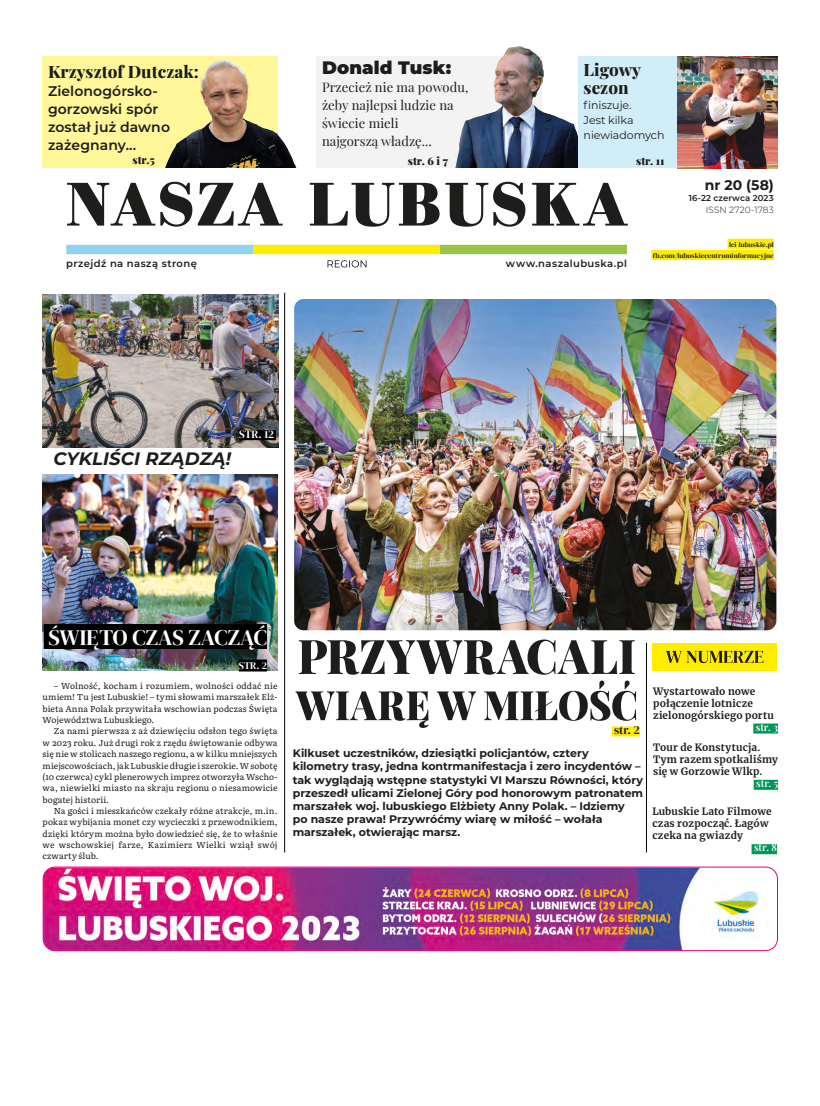
<style>
.page{position:relative;width:820px;height:1106px;background:#fff}
.page>*{position:absolute;margin:0;border:0;box-sizing:border-box;transform-origin:0 0}
.t1{font:22px "DM Serif Display";letter-spacing:-.005em;color:#fff}
.Styl_akapitowy_1{font:italic 700 18px "Montserrat";letter-spacing:.005em;color:#1d1d1b}
.ZAJAWKI_JEDYNKA_-_FO{font:900 18px "Montserrat";letter-spacing:.005em;color:#1d1d1b}
.ZAJAWKI_JEDYNKA_-_nr{font:800 17px "Playfair Display";letter-spacing:.005em;color:#1d1d1b}
.ZAJAWKI_JEDYNKA_-_FO-2{font:800 17px "Playfair Display";letter-spacing:.005em;color:#1d1d1b}
.ZAJAWKI_JEDYNKA_-_nr-2{font:600 14px/18px "Montserrat";letter-spacing:.005em;color:#1d1d1b}
.t2{font:700 14px "Montserrat";color:#1d1d1b}
.ZAJAWKI_JEDYNKA_-_FO-3{font:13px/18px "Playfair Display";letter-spacing:.005em;color:#1d1d1b}
.TEKST_artykułu_posta{font:12px "DM Serif Display";color:#1d1d1b}
.LEAD_PODSTAWOWY{font:700 11px/13.2px "Montserrat";color:#1d1d1b}
.ZAJAWKI_JEDYNKA_-_FO-4{font:11px "Montserrat";letter-spacing:-.005em;color:#1d1d1b}
.ZAJAWKI_JEDYNKA_-_nr-3{font:900 11px "Playfair Display";letter-spacing:.005em;color:#1d1d1b}
.ZAJAWKI_JEDYNKA_-_nr-4{font:11px "DM Serif Display";color:#fff}
.TYTUŁ_-_FONT_11{font:700 10px/12px "Merriweather";letter-spacing:.02em;color:#1d1d1b}
.t3{font:600 10px "Montserrat";letter-spacing:.045em;color:#1d1d1b}
.TYTUŁ_-_FONT_11-2{font:600 10px "Playfair Display";letter-spacing:.005em;color:#fff}
.t4{font:10px "DM Serif Display";color:#fff}
.t5{font:300 9px "Montserrat";color:#1d1d1b}
.TEKST_artykułu_posta-2{font:8.6px/11.3px "Literata";letter-spacing:.015em;color:#1d1d1b;text-align:justify}
.t6{font:600 8.5px "Montserrat";letter-spacing:.015em;color:#1d1d1b}
.t7{font:7px/11.3px "DM Serif Display";letter-spacing:.005em;color:#1d1d1b;text-align:right}
.s1{font-size:14px}
</style>
<div class="page">
<svg style="left:67px;top:182px;width:560px;height:45px"></svg>
<div style="left:67px;top:245px;width:185px;height:9px;background:#8fd3f0"></div>
<div style="left:253px;top:245px;width:186px;height:9px;background:#ffed00"></div>
<div style="left:440px;top:245px;width:186px;height:9px;background:#98c44c"></div>
<div style="left:727px;top:239px;width:46px;height:10px;background:#ffed00"></div>
<div style="left:651px;top:250px;width:122px;height:10px;background:#ffed00"></div>
<svg style="left:327px;top:260px;width:39px;height:7px"></svg>
<div style="left:577px;top:56px;width:200px;height:112px;background:#d1edf8"></div>
<div style="left:43px;top:56px;width:235px;height:112px;background:#fff79a"></div>
<div style="left:316px;top:56px;width:226px;height:112px;background:#efefef"></div>
<img style="left:43px;top:294px;width:235px;height:153px">
<img style="left:43px;top:868px;width:734px;height:82px">
<div style="left:43px;top:866px;width:734px;height:85px;border:1px solid #e6007e;border-radius:12px"></div>
<div style="left:611px;top:726px;width:28px;height:10px;background:#ffed00"></div>
<div style="left:652px;top:643px;width:124px;height:27px;background:#ffed00"></div>
<svg style="left:666px;top:651px;width:97px;height:12px"></svg>
<div style="left:753px;top:723px;width:24px;height:10px;background:#009758"></div>
<div style="left:753px;top:779px;width:24px;height:10px;background:#009758"></div>
<div style="left:751px;top:844px;width:25px;height:10px;background:#009758"></div>
<hr style="left:284px;top:293px;width:1px;height:559px;background:#000">
<img style="left:42px;top:475px;width:235px;height:195px">
<div style="left:44px;top:624px;width:223px;height:25px;background:#000"></div>
<div style="left:239px;top:659px;width:28px;height:12px;background:#000"></div>
<div style="left:239px;top:430px;width:37px;height:10px;background:#000"></div>
<img style="left:295px;top:300px;width:480px;height:329px">
<div style="left:289px;top:294px;width:492px;height:341px;border:5px solid #fff;border-radius:12px"></div>
<svg style="left:295px;top:680px;width:341px;height:48px"></svg>
<svg style="left:299px;top:639px;width:335px;height:35px"></svg>
<hr style="left:646px;top:643px;width:1px;height:209px;background:#000">
<img style="left:165px;top:59px;width:132px;height:109px">
<img style="left:677px;top:56px;width:100px;height:112px">
<img style="left:455px;top:46px;width:122px;height:122px">
<p class="ZAJAWKI_JEDYNKA_-_FO" style="left:322px;top:54px;width:130px">Donald Tusk:</p>
<p class="ZAJAWKI_JEDYNKA_-_FO-3" style="left:322px;top:77px;width:148px">Przecież nie ma powodu, żeby najlepsi ludzie na świecie mieli<br>najgorszą władzę..<span class="s1">.</span></p>
<p class="ZAJAWKI_JEDYNKA_-_nr" style="left:48px;top:58px;width:152px">Krzysztof Dutczak:</p>
<p class="ZAJAWKI_JEDYNKA_-_nr-2" style="left:48px;top:81px;width:111px">Zielonogórsko-</p>
<p class="ZAJAWKI_JEDYNKA_-_nr-2" style="left:48px;top:99px;width:112px">gorzowski spór</p>
<p class="ZAJAWKI_JEDYNKA_-_nr-2" style="left:48px;top:117px;width:123px">został już dawno zażegnany...</p>
<p class="ZAJAWKI_JEDYNKA_-_nr-3" style="left:132px;top:151px;width:24px">str.5</p>
<p class="ZAJAWKI_JEDYNKA_-_nr-3" style="left:407px;top:152px;width:42px">str. 6 i 7</p>
<p class="t3" style="left:66px;top:257px;width:132px">przejdź na naszą stronę</p>
<p class="ZAJAWKI_JEDYNKA_-_FO-2" style="left:583px;top:56px;width:59px">Ligowy</p>
<p class="ZAJAWKI_JEDYNKA_-_FO-2" style="left:583px;top:74px;width:47px">sezon</p>
<p class="ZAJAWKI_JEDYNKA_-_FO-4" style="left:583px;top:98px;width:49px">finiszuje.</p>
<p class="ZAJAWKI_JEDYNKA_-_FO-4" style="left:583px;top:113px;width:51px">Jest kilka</p>
<p class="ZAJAWKI_JEDYNKA_-_FO-4" style="left:583px;top:128px;width:82px">niewiadomych</p>
<p class="ZAJAWKI_JEDYNKA_-_nr-3" style="left:636px;top:152px;width:30px">str. 11</p>
<h3 class="t2" style="left:704px;top:175px;width:70px">nr 20 (58)</h3>
<p class="t6" style="left:688px;top:192px;width:87px">16-22 czerwca 2023</p>
<p class="t5" style="left:705px;top:203px;width:69px">ISSN 2720-1783</p>
<p class="t3" style="left:505px;top:257px;width:122px">www.naszalubuska.pl</p>
<p class="t7" style="left:652px;top:239px;width:122px">lci-lubuskie.pl fb.com/lubuskiecentruminformacyjne</p>
<p class="ZAJAWKI_JEDYNKA_-_nr-4" style="left:239px;top:428px;width:37px">STR. 12</p>
<p class="Styl_akapitowy_1" style="left:53px;top:445px;width:179px">CYKLIŚCI RZĄDZĄ!</p>
<p class="t1" style="left:48px;top:624px;width:220px">ŚWIĘTO CZAS ZACZĄĆ</p>
<p class="t4" style="left:239px;top:659px;width:30px">STR. 2</p>
<p class="TEKST_artykułu_posta-2" style="left:43px;top:679px;width:236px;text-indent:11px">– Wolność, kocham i rozumiem, wolności oddać nie umiem! Tu jest Lubuskie! – tymi słowami marszałek Elż&shy;bieta Anna Polak przywitała wschowian podczas Święta Województwa Lubuskiego.</p>
<p class="TEKST_artykułu_posta-2" style="left:43px;top:725px;width:236px;text-indent:11px">Za nami pierwsza z aż dziewięciu odsłon tego święta w 2023 roku. Już drugi rok z rzędu świętowanie odbywa się nie w stolicach naszego regionu, a w kilku mniejszych miejscowościach, jak Lubuskie długie i szerokie. W sobotę (10 czerwca) cykl plenerowych imprez otworzyła Wscho&shy;wa, niewielki miasto na skraju regionu o niesamowicie bogatej historii.</p>
<p class="TEKST_artykułu_posta-2" style="left:43px;top:804px;width:236px;text-indent:11px">Na gości i mieszkańców czekały różne atrakcje, m.in. pokaz wybijania monet czy wycieczki z przewodnikiem, dzięki którym można było dowiedzieć się, że to właśnie we wschowskiej farze, Kazimierz Wielki wziął swój czwarty ślub.</p>
<p class="TEKST_artykułu_posta" style="left:614px;top:723px;width:27px">str. 2</p>
<p class="LEAD_PODSTAWOWY" style="left:292px;top:746px;width:352px">Kilkuset uczestników, dziesiątki policjantów, cztery kilometry trasy, jedna kontrmanifestacja i zero incydentów – tak wyglądają wstępne statystyki VI Marszu Równości, który przeszedł ulicami Zielonej Góry pod honorowym patronatem marszałek woj. lubuskiego Elżbiety Anny Polak. – Idziemy<br>po nasze prawa! Przywróćmy wiarę w miłość – wołała marszałek, otwierając marsz.</p>
<p class="TYTUŁ_-_FONT_11" style="left:653px;top:684px;width:122px">Wystartowało nowe połączenie lotnicze zielonogórskiego portu</p>
<p class="TYTUŁ_-_FONT_11-2" style="left:755px;top:719px;width:24px">str. 3</p>
<p class="TYTUŁ_-_FONT_11" style="left:653px;top:741px;width:126px">Tour de Konstytucja.<br>Tym razem spotkaliśmy się w Gorzowie Wlkp.</p>
<p class="TYTUŁ_-_FONT_11-2" style="left:755px;top:775px;width:24px">str. 5</p>
<p class="TYTUŁ_-_FONT_11" style="left:652px;top:805px;width:121px">Lubuskie Lato Filmowe czas rozpocząć. Łagów czeka na gwiazdy</p>
<p class="TYTUŁ_-_FONT_11-2" style="left:753px;top:839px;width:25px">str. 8</p>
</div>
